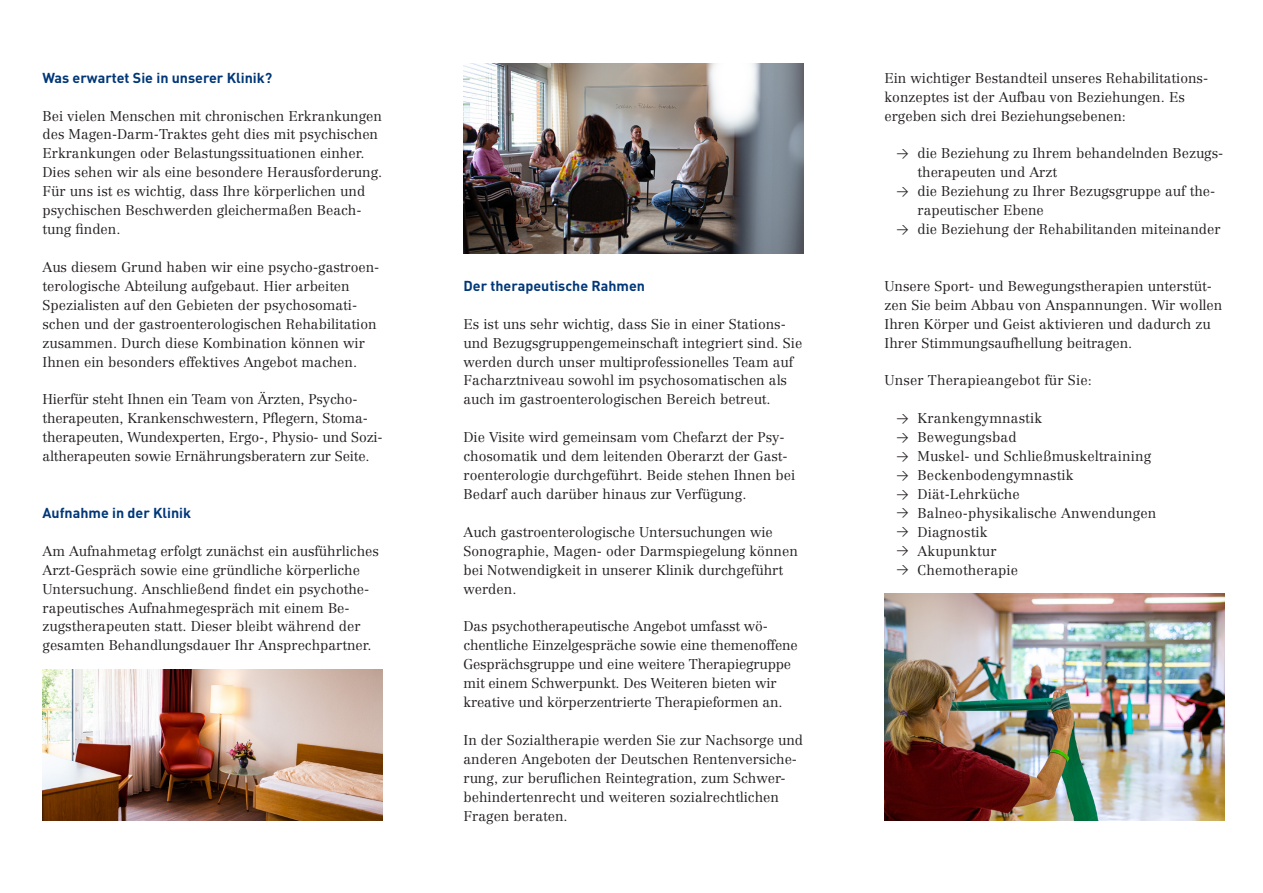
<style>
.page{position:relative;width:1263px;height:893px;background:#fff}
.page>*{position:absolute;margin:0;border:0;box-sizing:border-box;transform-origin:0 0}
.Absatzformat_1{font:700 14.25px "DIN Pro DR Vp";color:#013778}
.Absatzformat_2{font:300 13.95px/18.9px "Centennial DRV";color:#231f20}
.Flyer_Fliesstext{font:300 13.95px "Centennial DRV";letter-spacing:.01em;color:#231f20}
.s1{font-family:"DIN Pro DR Vp";font-weight:400;font-size:12px}
</style>
<div class="page">
<img style="left:884px;top:594px;width:341px;height:227px">
<img style="left:43px;top:669px;width:340px;height:152px">
<img style="left:463px;top:64px;width:341px;height:189px">
<p class="Absatzformat_1" style="left:43px;top:68px;width:231px">Was erwartet Sie in unserer Klinik?</p>
<p class="Absatzformat_2" style="left:43px;top:106px;width:341px">Bei vielen Menschen mit chronischen Erkrankungen des Magen-Darm-Traktes geht dies mit psychischen Erkrankungen oder Belastungssituationen einher.<br>Dies sehen wir als eine besondere Herausforderung.<br>Für uns ist es wichtig, dass Ihre körperlichen und psychischen Beschwerden gleichermaßen Beach&shy;tung finden.</p>
<p class="Absatzformat_2" style="left:43px;top:257px;width:338px">Aus diesem Grund haben wir eine psycho-gastroen&shy;terologische Abteilung aufgebaut. Hier arbeiten Spezialisten auf den Gebieten der psychosomati&shy;schen und der gastroenterologischen Rehabilitation zusammen. Durch diese Kombination können wir Ihnen ein besonders effektives Angebot machen.</p>
<p class="Absatzformat_2" style="left:43px;top:390px;width:342px">Hierfür steht Ihnen ein Team von Ärzten, Psycho&shy;therapeuten, Krankenschwestern, Pflegern, Stoma&shy;therapeuten, Wundexperten, Ergo-, Physio- und Sozi&shy;altherapeuten sowie Ernährungsberatern zur Seite.</p>
<p class="Absatzformat_1" style="left:43px;top:503px;width:150px">Aufnahme in der Klinik</p>
<p class="Absatzformat_2" style="left:43px;top:541px;width:338px">Am Aufnahmetag erfolgt zunächst ein ausführliches Arzt-Gespräch sowie eine gründliche körperliche Untersuchung. Anschließend findet ein psychothe&shy;rapeutisches Aufnahmegespräch mit einem Be&shy;zugstherapeuten statt. Dieser bleibt während der gesamten Behandlungsdauer Ihr Ansprechpartner.</p>
<p class="Absatzformat_1" style="left:463px;top:276px;width:183px">Der therapeutische Rahmen</p>
<p class="Absatzformat_2" style="left:463px;top:314px;width:340px">Es ist uns sehr wichtig, dass Sie in einer Stations&shy;und Bezugsgruppengemeinschaft integriert sind. Sie werden durch unser multiprofessionelles Team auf Facharztniveau sowohl im psychosomatischen als auch im gastroenterologischen Bereich betreut.</p>
<p class="Absatzformat_2" style="left:463px;top:428px;width:333px">Die Visite wird gemeinsam vom Chefarzt der Psy&shy;chosomatik und dem leitenden Oberarzt der Gast&shy;roenterologie durchgeführt. Beide stehen Ihnen bei Bedarf auch darüber hinaus zur Verfügung.</p>
<p class="Absatzformat_2" style="left:463px;top:522px;width:336px">Auch gastroenterologische Untersuchungen wie Sonographie, Magen- oder Darmspiegelung können bei Notwendigkeit in unserer Klinik durchgeführt werden.</p>
<p class="Absatzformat_2" style="left:463px;top:617px;width:336px">Das psychotherapeutische Angebot umfasst wö&shy;chentliche Einzelgespräche sowie eine themenoffene Gesprächsgruppe und eine weitere Therapiegruppe mit einem Schwerpunkt. Des Weiteren bieten wir kreative und körperzentrierte Therapieformen an.</p>
<p class="Absatzformat_2" style="left:463px;top:731px;width:341px">In der Sozialtherapie werden Sie zur Nachsorge und anderen Angeboten der Deutschen Rentenversiche&shy;rung, zur beruflichen Reintegration, zum Schwer&shy;behindertenrecht und weiteren sozialrechtlichen Fragen beraten.</p>
<p class="Absatzformat_2" style="left:884px;top:68px;width:323px">Ein wichtiger Bestandteil unseres Rehabilitations&shy;konzeptes ist der Aufbau von Beziehungen. Es ergeben sich drei Beziehungsebenen:</p>
<p class="Absatzformat_2" style="left:917px;top:144px;width:307px;text-indent:-21px"><span class="s1">&gt;</span> die Beziehung zu Ihrem behandelnden Bezugs&shy;therapeuten und Arzt</p>
<p class="Absatzformat_2" style="left:917px;top:182px;width:299px;text-indent:-21px"><span class="s1">&gt;</span> die Beziehung zu Ihrer Bezugsgruppe auf the&shy;rapeutischer Ebene</p>
<p class="Absatzformat_2" style="left:896px;top:220px;width:326px"><span class="s1">&gt;</span> die Beziehung der Rehabilitanden miteinander</p>
<p class="Absatzformat_2" style="left:884px;top:276px;width:339px">Unsere Sport- und Bewegungstherapien unterstüt&shy;zen Sie beim Abbau von Anspannungen. Wir wollen Ihren Körper und Geist aktivieren und dadurch zu Ihrer Stimmungsaufhellung beitragen.</p>
<p class="Flyer_Fliesstext" style="left:884px;top:372px;width:209px">Unser Therapieangebot für Sie:</p>
<p class="Flyer_Fliesstext" style="left:896px;top:410px;width:147px"><span class="s1">&gt;</span> Krankengymnastik</p>
<p class="Flyer_Fliesstext" style="left:896px;top:429px;width:122px"><span class="s1">&gt;</span> Bewegungsbad</p>
<p class="Flyer_Fliesstext" style="left:896px;top:448px;width:256px"><span class="s1">&gt;</span> Muskel- und Schließmuskeltraining</p>
<p class="Flyer_Fliesstext" style="left:896px;top:467px;width:179px"><span class="s1">&gt;</span> Beckenbodengymnastik</p>
<p class="Flyer_Fliesstext" style="left:896px;top:486px;width:125px"><span class="s1">&gt;</span> Diät-Lehrküche</p>
<p class="Flyer_Fliesstext" style="left:896px;top:505px;width:261px"><span class="s1">&gt;</span> Balneo-physikalische Anwendungen</p>
<p class="Flyer_Fliesstext" style="left:896px;top:524px;width:92px"><span class="s1">&gt;</span> Diagnostik</p>
<p class="Flyer_Fliesstext" style="left:896px;top:543px;width:102px"><span class="s1">&gt;</span> Akupunktur</p>
<p class="Flyer_Fliesstext" style="left:896px;top:561px;width:123px"><span class="s1">&gt;</span> Chemotherapie</p>
</div>
